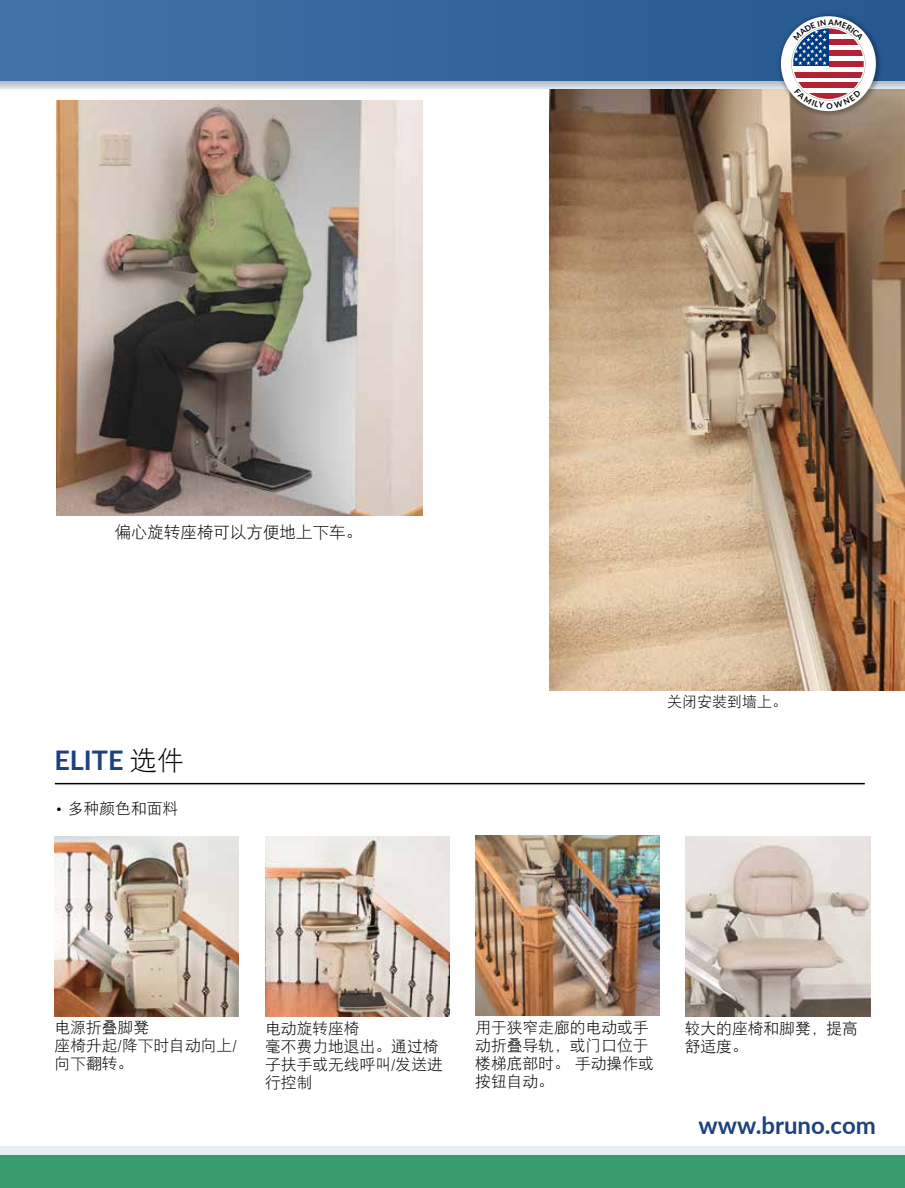
<style>
.page{position:relative;width:905px;height:1188px;background:#fff}
.page>*{position:absolute;margin:0;border:0;box-sizing:border-box;transform-origin:0 0}
.t1{font:700 27px "Lato";color:#1e427c}
.t2{font:700 24px "Lato";color:#1e427c}
.t3{font:16.5px "DFP Hei W3";color:#000}
.t4{font:15.75px/18px "DFP Hei W3";color:#000}
.t5{font:15px "DFP Hei W3";color:#000}
.s1{font-family:"DFP Hei W3";font-weight:400;color:#000}
.s2{font-family:"Lato";font-weight:100}
</style>
<div class="page">
<img style="left:549px;top:92px;width:355px;height:598px">
<div style="left:0;top:0;width:904px;height:92px;background:#000;opacity:.27"></div>
<div style="left:0;top:0;width:904px;height:81px;background:linear-gradient(to right,#4472a7,#25588e)"></div>
<div style="left:0;top:1154px;width:904px;height:34px;background:#389c6f"></div>
<div style="left:0;top:1146px;width:904px;height:8px;background:#e7edf5"></div>
<hr style="left:55px;top:783px;width:809px;height:1px;background:#000">
<img style="left:265px;top:837px;width:184px;height:180px">
<img style="left:475px;top:836px;width:184px;height:179px">
<img style="left:685px;top:837px;width:185px;height:180px">
<img style="left:54px;top:837px;width:184px;height:180px">
<img style="left:56px;top:100px;width:366px;height:416px">
<div style="left:781px;top:16px;width:94px;height:95px;background:#fff;border-radius:50%"></div>
<svg style="left:791px;top:19px;width:74px;height:90px"></svg>
<p class="t3" style="left:114px;top:523px;width:249px">偏心旋转座椅可以方便地上下车。</p>
<h1 class="t1" style="left:54px;top:741px;width:131px">ELITE <span class="s1">选件</span></h1>
<p class="t4" style="left:54px;top:799px;width:125px"><span class="s2">•</span> 多种颜色和面料</p>
<p class="t5" style="left:667px;top:693px;width:122px">关闭安装到墙上。</p>
<p class="t4" style="left:55px;top:1018px;width:184px">电源折叠脚凳<br>座椅升起/降下时自动向上/向下翻转。</p>
<p class="t4" style="left:265px;top:1019px;width:179px">电动旋转座椅<br>毫不费力地退出。通过椅子扶手或无线呼叫/发送进行控制</p>
<p class="t4" style="left:475px;top:1018px;width:180px">用于狭窄走廊的电动或手动折叠导轨，或门口位于楼梯底部时。 手动操作或按钮自动。</p>
<p class="t4" style="left:684px;top:1019px;width:175px">较大的座椅和脚凳，提高舒适度。</p>
<h2 class="t2" style="left:698px;top:1107px;width:179px">www.bruno.com</h2>
</div>
